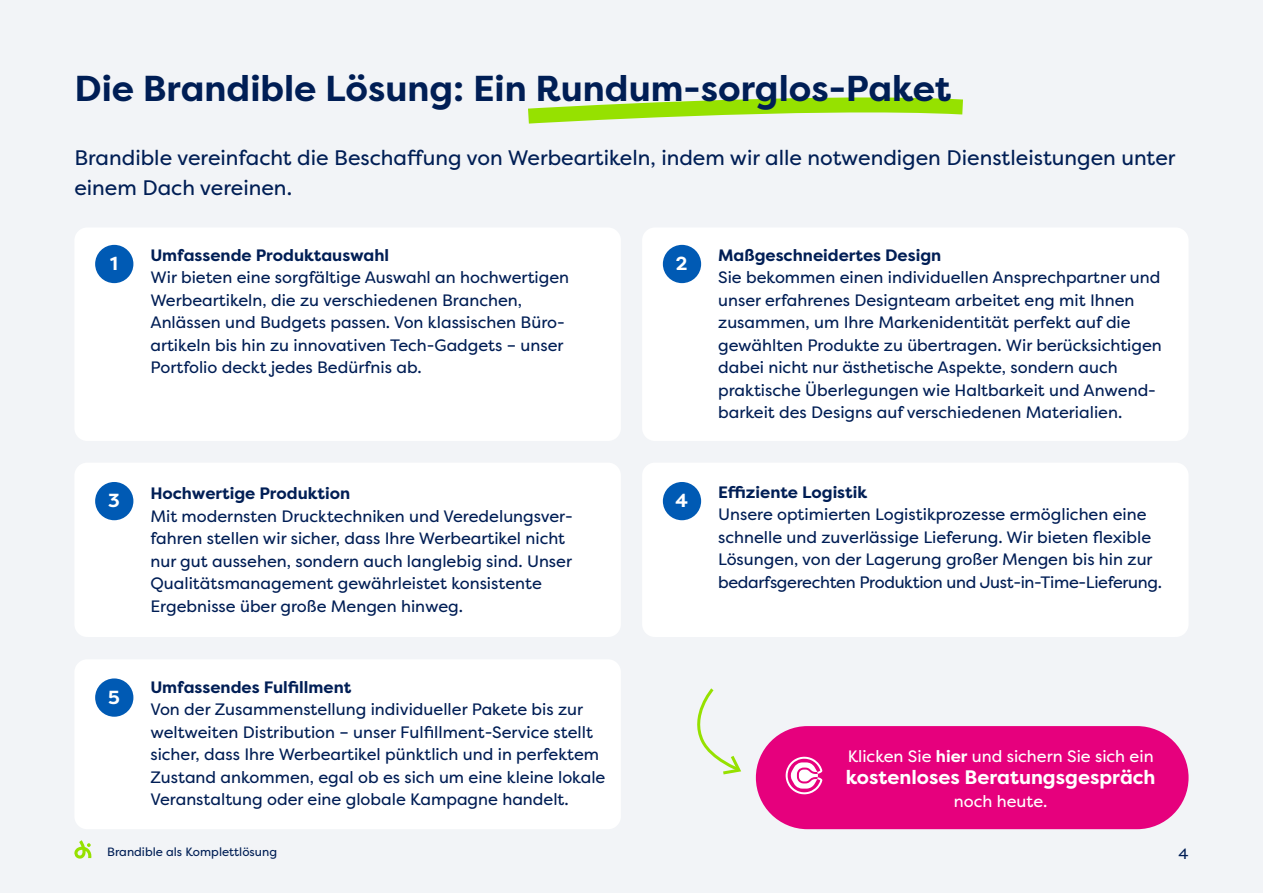
<style>
.page{position:relative;width:1263px;height:893px;background:#f2f4f7}
.page>*{position:absolute;margin:0;border:0;box-sizing:border-box;transform-origin:0 0}
.t1{font:700 36px "Filson Pro";color:#001e55}
.t2{font:21px/30px "Filson Pro";color:#001e55}
.t3{font:700 19.5px "Filson Pro";color:#fff}
.t4{font:700 18.9px "Filson Pro";color:#fff}
.t5{font:16.5px/22.5px "Filson Pro";color:#001e55}
.t6{font:700 16.5px "Filson Pro";color:#001e55}
.t7{font:16.5px "Filson Pro";color:#fff}
.t8{font:15px "Filson Pro";color:#001e55}
.t9{font:12px "Filson Pro";color:#001e55}
.s1{font-weight:700}
</style>
<div class="page">
<div style="left:74px;top:227px;width:547px;height:214px;background:#fff;border-radius:13px"></div>
<div style="left:74px;top:659px;width:547px;height:170px;background:#fff;border-radius:13px"></div>
<div style="left:642px;top:227px;width:546px;height:214px;background:#fff;border-radius:13px"></div>
<div style="left:74px;top:463px;width:547px;height:174px;background:#fff;border-radius:13px"></div>
<div style="left:642px;top:463px;width:546px;height:174px;background:#fff;border-radius:13px"></div>
<div style="left:95px;top:245px;width:38px;height:38px;background:#005ab4;border-radius:50%"></div>
<div style="left:663px;top:245px;width:38px;height:38px;background:#005ab4;border-radius:50%"></div>
<div style="left:95px;top:482px;width:38px;height:38px;background:#005ab4;border-radius:50%"></div>
<div style="left:663px;top:482px;width:38px;height:38px;background:#005ab4;border-radius:50%"></div>
<div style="left:95px;top:678px;width:38px;height:39px;background:#005ab4;border-radius:50%"></div>
<svg style="left:528px;top:97px;width:435px;height:27px"></svg>
<svg style="left:697px;top:688px;width:45px;height:87px"></svg>
<div style="left:756px;top:726px;width:432px;height:103px;background:#e6007d;border-radius:52px"></div>
<svg style="left:786px;top:757px;width:36px;height:37px"></svg>
<svg style="left:74px;top:840px;width:17px;height:19px"></svg>
<h1 class="t1" style="left:74px;top:66px;width:878px">Die Brandible Lösung: Ein Rundum-sorglos-Paket</h1>
<p class="t2" style="left:74px;top:143px;width:1103px">Brandible vereinfacht die Beschaffung von Werbeartikeln, indem wir alle notwendigen Dienstleistungen unter einem Dach vereinen.</p>
<p class="t6" style="left:150px;top:245px;width:240px">Umfassende Produktauswahl</p>
<p class="t5" style="left:150px;top:266px;width:420px">Wir bieten eine sorgfältige Auswahl an hochwertigen Werbeartikeln, die zu verschiedenen Branchen, Anlässen und Budgets passen. Von klassischen Büro&shy;artikeln bis hin zu innovativen Tech-Gadgets – unser Portfolio deckt jedes Bedürfnis ab.</p>
<p class="t4" style="left:110px;top:251px;width:9px">1</p>
<p class="t4" style="left:676px;top:251px;width:13px">2</p>
<p class="t6" style="left:150px;top:483px;width:201px">Hochwertige Produktion</p>
<p class="t5" style="left:150px;top:504px;width:424px">Mit modernsten Drucktechniken und Veredelungsver&shy;fahren stellen wir sicher, dass Ihre Werbeartikel nicht nur gut aussehen, sondern auch langlebig sind. Unser Qualitätsmanagement gewährleistet konsistente Ergebnisse über große Mengen hinweg.</p>
<p class="t4" style="left:108px;top:488px;width:13px">3</p>
<p class="t4" style="left:675px;top:488px;width:14px">4</p>
<p class="t4" style="left:108px;top:685px;width:13px">5</p>
<p class="t6" style="left:150px;top:676px;width:202px">Umfassendes Fulfillment</p>
<p class="t5" style="left:150px;top:698px;width:456px">Von der Zusammenstellung individueller Pakete bis zur weltweiten Distribution – unser Fulfillment-Service stellt sicher, dass Ihre Werbeartikel pünktlich und in perfektem Zustand ankommen, egal ob es sich um eine kleine lokale Veranstaltung oder eine globale Kampagne handelt.</p>
<p class="t6" style="left:718px;top:245px;width:225px">Maßgeschneidertes Design</p>
<p class="t5" style="left:718px;top:266px;width:445px">Sie bekommen einen individuellen Ansprechpartner und unser erfahrenes Designteam arbeitet eng mit Ihnen zusammen, um Ihre Markenidentität perfekt auf die gewählten Produkte zu übertragen. Wir berücksichtigen dabei nicht nur ästhetische Aspekte, sondern auch praktische Überlegungen wie Haltbarkeit und Anwend&shy;barkeit des Designs auf verschiedenen Materialien.</p>
<p class="t6" style="left:718px;top:481px;width:151px">Effiziente Logistik</p>
<p class="t5" style="left:718px;top:503px;width:445px">Unsere optimierten Logistikprozesse ermöglichen eine schnelle und zuverlässige Lieferung. Wir bieten flexible Lösungen, von der Lagerung großer Mengen bis hin zur bedarfsgerechten Produktion und Just-in-Time-Lieferung.</p>
<p class="t7" style="left:848px;top:745px;width:307px">Klicken Sie <span class="s1">hier</span> und sichern Sie sich ein</p>
<p class="t3" style="left:846px;top:765px;width:311px">kostenloses Beratungsgespräch</p>
<p class="t7" style="left:954px;top:790px;width:95px">noch heute.</p>
<p class="t9" style="left:107px;top:844px;width:171px">Brandible als Komplettlösung</p>
<p class="t8" style="left:1178px;top:843px;width:12px">4</p>
</div>
